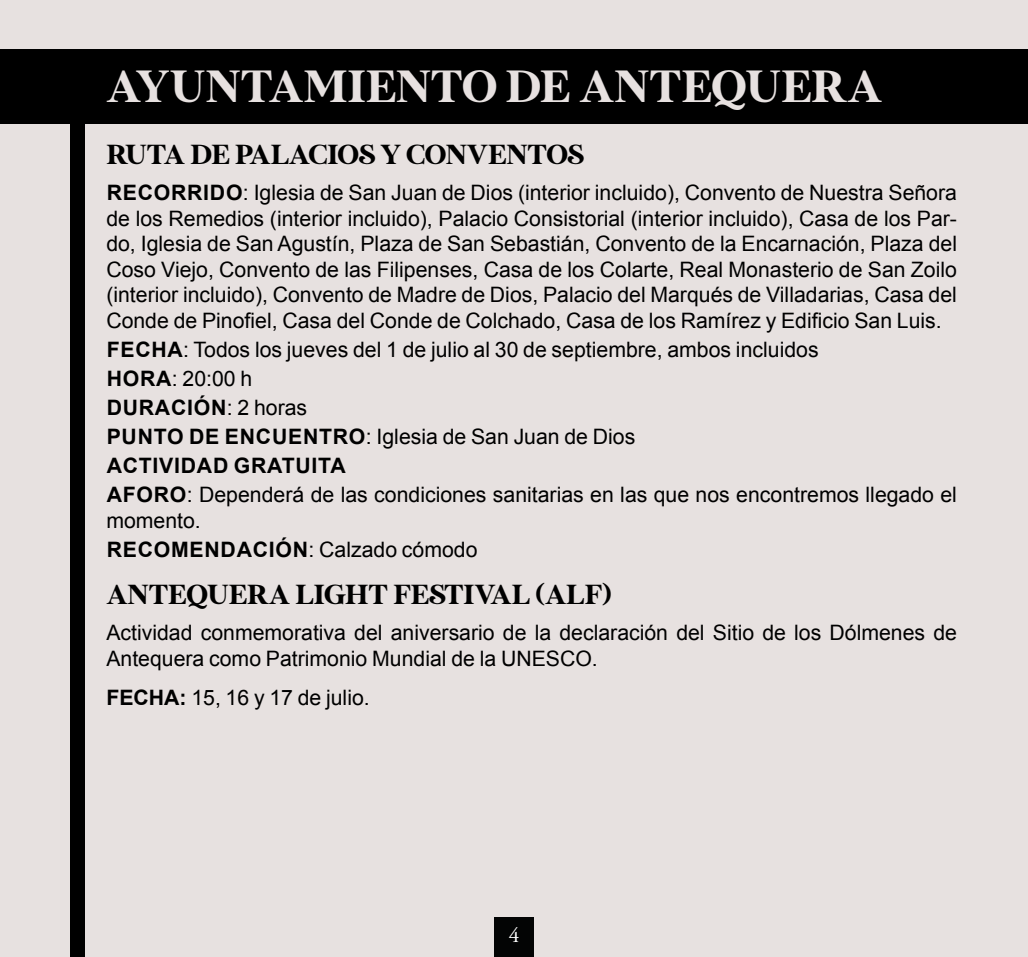
<style>
.page{position:relative;width:1028px;height:957px;background:#e7e1e0}
.page>*{position:absolute;margin:0;border:0;box-sizing:border-box;transform-origin:0 0}
.t1{font:45px "MADE Sunflower";letter-spacing:.005em;color:#e7e1e0}
.t2{font:27.5px "MADE Sunflower";color:#000}
.t3{font:21.25px/25.5px "Arial";color:#000}
.t4{font:21.25px "Adobe Garamond Pro";color:#fff}
.s1{font-weight:700}
</style>
<div class="page">
<div style="left:494px;top:917px;width:39px;height:40px;background:#030404"></div>
<div style="left:71px;top:66px;width:14px;height:891px;background:#000"></div>
<div style="left:0;top:50px;width:1028px;height:74px;background:#000"></div>
<h1 class="t1" style="left:106px;top:62px;width:777px">AYUNTAMIENTO DE ANTEQUERA</h1>
<p class="t2" style="left:106px;top:139px;width:479px">RUTA DE PALACIOS Y CONVENTOS</p>
<p class="t3" style="left:106px;top:180px;width:852px;text-align:justify"><span class="s1">RECORRIDO</span>: Iglesia de San Juan de Dios (interior incluido), Convento de Nuestra Señora de los Remedios (interior incluido), Palacio Consistorial (interior incluido), Casa de los Par&shy;do, Iglesia de San Agustín, Plaza de San Sebastián, Convento de la Encarnación, Plaza del Coso Viejo, Convento de las Filipenses, Casa de los Colarte, Real Monasterio de San Zoilo (interior incluido), Convento de Madre de Dios, Palacio del Marqués de Villadarias, Casa del Conde de Pinofiel, Casa del Conde de Colchado, Casa de los Ramírez y Edificio San Luis.</p>
<p class="t3" style="left:107px;top:335px;width:851px;line-height:29px"><span class="s1">FECHA</span>: Todos los jueves del 1 de julio al 30 de septiembre, ambos incluidos<br><span class="s1">HORA</span>: 20:00 h<br><span class="s1">DURACIÓN</span>: 2 horas<br><span class="s1">PUNTO DE ENCUENTRO</span>: Iglesia de San Juan de Dios<br><span class="s1">ACTIVIDAD GRATUITA<br>AFORO</span>: Dependerá de las condiciones sanitarias en las que nos encontremos llegado el</p>
<p class="t3" style="left:106px;top:505px;width:373px;line-height:29px">momento.<br><span class="s1">RECOMENDACIÓN</span>: Calzado cómodo</p>
<p class="t2" style="left:106px;top:579px;width:506px">ANTEQUERA LIGHT FESTIVAL (ALF)</p>
<p class="t3" style="left:106px;top:619px;width:852px">Actividad conmemorativa del aniversario de la declaración del Sitio de los Dólmenes de<br>Antequera como Patrimonio Mundial de la UNESCO.</p>
<p class="t3" style="left:106px;top:685px;width:265px"><span class="s1">FECHA:</span> 15, 16 y 17 de julio.</p>
<p class="t4" style="left:508px;top:923px;width:12px">4</p>
</div>
